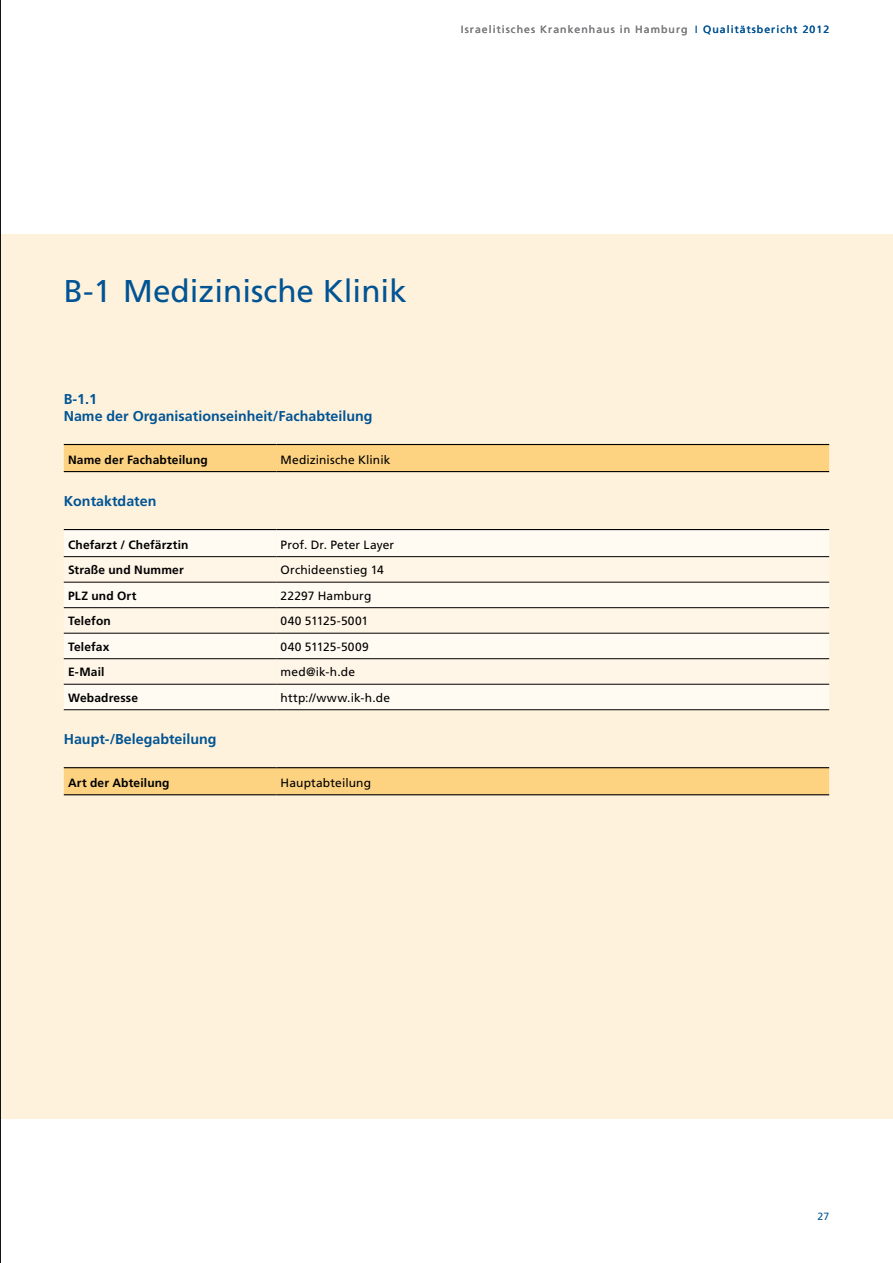
<style>
.page{position:relative;width:893px;height:1263px;background:#fff}
.page>*{position:absolute;margin:0;border:0;box-sizing:border-box;transform-origin:0 0}
.t1{font:31.5px "Frutiger LT";color:#005494}
.t2{font:700 14.25px/17px "Frutiger LT";color:#005494}
.t3{font:12px "Frutiger LT";letter-spacing:.01em;color:#000}
.t4{font:700 12px "Frutiger LT";letter-spacing:.015em;color:#000}
.t5{font:10.5px "Frutiger LT";letter-spacing:.1em;color:#7b7c7e}
.t6{font:10.5px "Frutiger LT";letter-spacing:.1em;color:#005494}
.s1{font-weight:300;color:#005494}
</style>
<div class="page">
<div style="left:0;top:234px;width:893px;height:884px;background:#fff2dc"></div>
<hr style="left:0;top:0;width:1px;height:1263px;background:#000">
<div style="left:64px;top:445px;width:765px;height:26px;background:#fdd382"></div>
<hr style="left:64px;top:471px;width:212px;height:1px;background:#000">
<hr style="left:276px;top:471px;width:553px;height:1px;background:#000">
<hr style="left:64px;top:444px;width:212px;height:1px;background:#000">
<hr style="left:276px;top:444px;width:553px;height:1px;background:#000">
<div style="left:276px;top:530px;width:553px;height:179px;background:#fffbf3"></div>
<svg style="left:64px;top:530px;width:212px;height:179px"></svg>
<svg style="left:276px;top:557px;width:553px;height:127px;fill:#fff6e8"></svg>
<hr style="left:64px;top:709px;width:212px;height:1px;background:#000">
<hr style="left:276px;top:709px;width:553px;height:1px;background:#000">
<hr style="left:64px;top:556px;width:212px;height:1px;background:#000">
<hr style="left:276px;top:556px;width:553px;height:1px;background:#000">
<hr style="left:64px;top:582px;width:212px;height:1px;background:#000">
<hr style="left:276px;top:582px;width:553px;height:1px;background:#000">
<hr style="left:64px;top:607px;width:212px;height:1px;background:#000">
<hr style="left:276px;top:607px;width:553px;height:1px;background:#000">
<hr style="left:64px;top:633px;width:212px;height:1px;background:#000">
<hr style="left:276px;top:633px;width:553px;height:1px;background:#000">
<hr style="left:64px;top:658px;width:212px;height:1px;background:#000">
<hr style="left:276px;top:658px;width:553px;height:1px;background:#000">
<hr style="left:64px;top:684px;width:212px;height:1px;background:#000">
<hr style="left:276px;top:684px;width:553px;height:1px;background:#000">
<hr style="left:64px;top:529px;width:212px;height:1px;background:#000">
<hr style="left:276px;top:529px;width:553px;height:1px;background:#000">
<div style="left:64px;top:768px;width:765px;height:26px;background:#fdd382"></div>
<hr style="left:64px;top:794px;width:212px;height:1px;background:#000">
<hr style="left:276px;top:794px;width:553px;height:1px;background:#000">
<hr style="left:64px;top:767px;width:212px;height:1px;background:#000">
<hr style="left:276px;top:767px;width:553px;height:1px;background:#000">
<p class="t5" style="left:461px;top:24px;width:238px">Israelitisches Krankenhaus in Hamburg <span class="s1">I</span></p>
<p class="t6" style="left:703px;top:24px;width:128px">Qualitätsbericht 2012</p>
<h1 class="t1" style="left:64px;top:272px;width:345px">B-1 Medizinische Klinik</h1>
<p class="t2" style="left:64px;top:391px;width:310px">B-1.1<br>Name der Organisationseinheit/Fachabteilung</p>
<p class="t4" style="left:68px;top:452px;width:141px">Name der Fachabteilung</p>
<p class="t3" style="left:281px;top:452px;width:111px">Medizinische Klinik</p>
<p class="t2" style="left:64px;top:493px;width:94px">Kontaktdaten</p>
<p class="t4" style="left:68px;top:537px;width:122px">Chefarzt / Chefärztin</p>
<p class="t3" style="left:281px;top:537px;width:115px">Prof. Dr. Peter Layer</p>
<p class="t4" style="left:68px;top:563px;width:117px">Straße und Nummer</p>
<p class="t3" style="left:281px;top:563px;width:105px">Orchideenstieg 14</p>
<p class="t4" style="left:68px;top:588px;width:70px">PLZ und Ort</p>
<p class="t3" style="left:281px;top:588px;width:92px">22297 Hamburg</p>
<p class="t4" style="left:68px;top:614px;width:44px">Telefon</p>
<p class="t3" style="left:281px;top:614px;width:89px">040 51125-5001</p>
<p class="t4" style="left:68px;top:639px;width:43px">Telefax</p>
<p class="t3" style="left:281px;top:639px;width:90px">040 51125-5009</p>
<p class="t4" style="left:68px;top:665px;width:38px">E-Mail</p>
<p class="t3" style="left:281px;top:665px;width:76px">med@ik-h.de</p>
<p class="t4" style="left:68px;top:690px;width:72px">Webadresse</p>
<p class="t3" style="left:281px;top:690px;width:111px">http://www.ik-h.de</p>
<p class="t2" style="left:64px;top:731px;width:154px">Haupt-/Belegabteilung</p>
<p class="t4" style="left:68px;top:775px;width:103px">Art der Abteilung</p>
<p class="t3" style="left:281px;top:775px;width:92px">Hauptabteilung</p>
<p class="t6" style="left:817px;top:1210px;width:13px">27</p>
</div>
